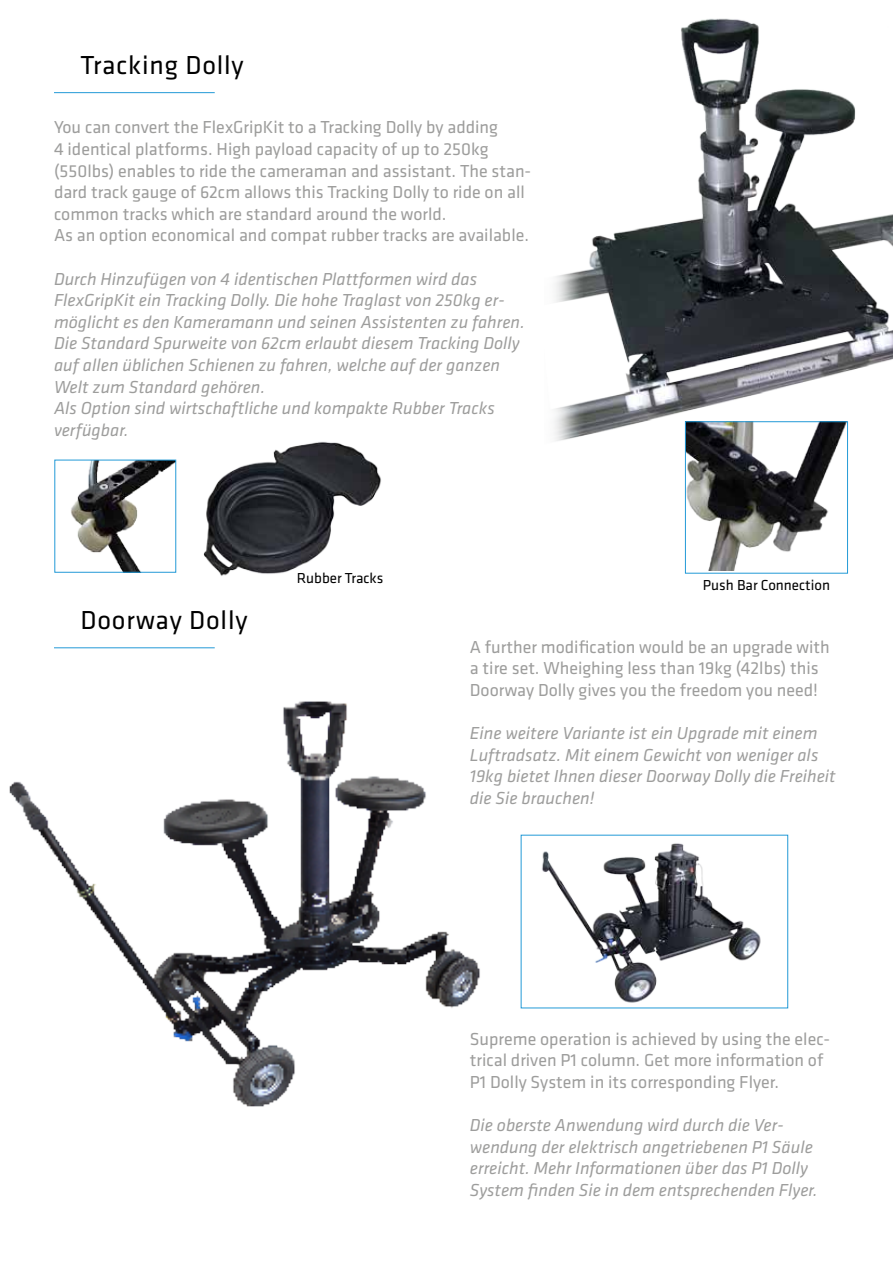
<style>
.page{position:relative;width:893px;height:1263px;background:#fff}
.page>*{position:absolute;margin:0;border:0;box-sizing:border-box;transform-origin:0 0}
.t1{font:27px "Klavika Basic";letter-spacing:.03em;color:#000}
.t2{font:italic 18px/21.6px "Klavika Basic";color:#9d9d9c}
.t3{font:18px/21.6px "Klavika Basic";color:#9d9d9c}
.t4{font:15px "Klavika Basic";color:#000}
</style>
<div class="page">
<img style="left:203px;top:441px;width:178px;height:135px">
<img style="left:554px;top:18px;width:339px;height:495px">
<hr style="left:54px;top:92px;width:161px;height:1px;background:#239ad7">
<img style="left:71px;top:462px;width:103px;height:109px">
<div style="left:54px;top:460px;width:122px;height:113px;border:1px solid #239ad7"></div>
<hr style="left:54px;top:647px;width:161px;height:1px;background:#239ad7">
<img style="left:9px;top:701px;width:651px;height:406px">
<img style="left:523px;top:837px;width:238px;height:168px">
<img style="left:687px;top:423px;width:159px;height:148px">
<div style="left:685px;top:421px;width:163px;height:152px;border:1px solid #239ad7"></div>
<h1 class="t1" style="left:81px;top:48px;width:165px">Tracking Dolly</h1>
<p class="t3" style="left:54px;top:116px;width:479px">You can convert the FlexGripKit to a Tracking Dolly by adding<br>4 identical platforms. High payload capacity of up to 250kg (550lbs) enables to ride the cameraman and assistant. The stan&shy;dard track gauge of 62cm allows this Tracking Dolly to ride on all common tracks which are standard around the world.<br>As an option economical and compat rubber tracks are available.</p>
<p class="t2" style="left:54px;top:267px;width:472px">Durch Hinzufügen von 4 identischen Plattformen wird das FlexGripKit ein Tracking Dolly. Die hohe Traglast von 250kg er&shy;möglicht es den Kameramann und seinen Assistenten zu fahren.<br>Die Standard Spurweite von 62cm erlaubt diesem Tracking Dolly auf allen üblichen Schienen zu fahren, welche auf der ganzen Welt zum Standard gehören.<br>Als Option sind wirtschaftliche und kompakte Rubber Tracks verfügbar.</p>
<h1 class="t1" style="left:81px;top:603px;width:168px">Doorway Dolly</h1>
<p class="t4" style="left:297px;top:568px;width:88px">Rubber Tracks</p>
<p class="t4" style="left:703px;top:575px;width:129px">Push Bar Connection</p>
<p class="t3" style="left:470px;top:635px;width:361px">A further modification would be an upgrade with a tire set. Wheighing less than 19kg (42lbs) this<br>Doorway Dolly gives you the freedom you need!</p>
<p class="t2" style="left:470px;top:722px;width:367px">Eine weitere Variante ist ein Upgrade mit einem Luftradsatz. Mit einem Gewicht von weniger als 19kg bietet Ihnen dieser Doorway Dolly die Freiheit die Sie brauchen!</p>
<p class="t3" style="left:470px;top:1027px;width:362px">Supreme operation is achieved by using the elec&shy;trical driven P1 column. Get more information of<br>P1 Dolly System in its corresponding Flyer.</p>
<p class="t2" style="left:470px;top:1114px;width:349px">Die oberste Anwendung wird durch die Ver&shy;wendung der elektrisch angetriebenen P1 Säule erreicht. Mehr Informationen über das P1 Dolly System finden Sie in dem entsprechenden Flyer.</p>
</div>
